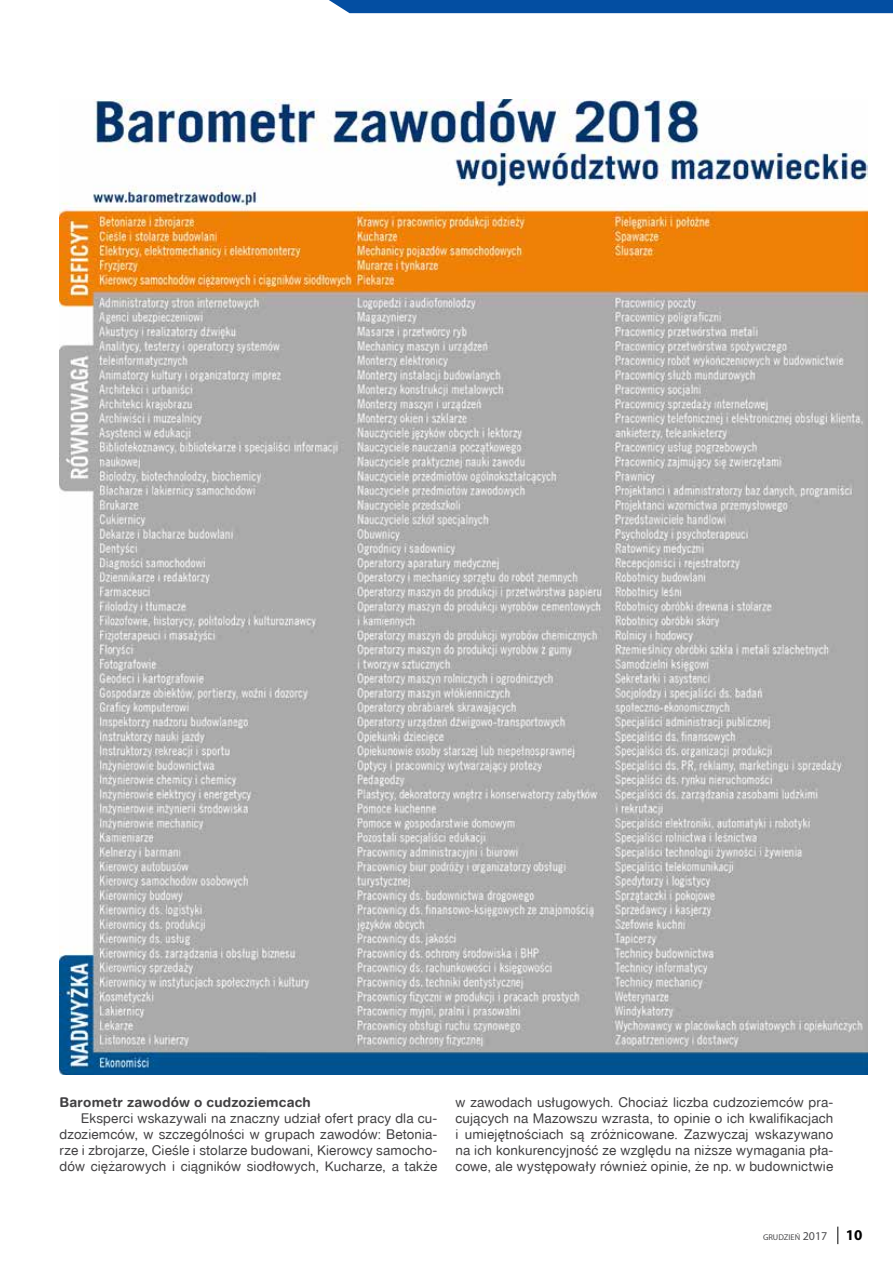
<style>
.page{position:relative;width:893px;height:1263px;background:#fff}
.page>*{position:absolute;margin:0;border:0;box-sizing:border-box;transform-origin:0 0}
.t1{font:13.5px/16.2px "Switzer Rnd TTEFN";letter-spacing:.01em;color:#414042;text-align:justify}
.t2{font:700 13.5px "Switzer Rnd TTEFN";letter-spacing:.015em;color:#414042}
.t3{font:8.4px "Myriad Pro";color:#4d4d4f}
.s1{font-size:12px}
.s2{font-weight:700;font-size:15px;color:#000}
</style>
<div class="page">
<div style="left:329px;top:0;width:564px;height:13px;background:#034ea2"></div>
<img style="left:60px;top:99px;width:807px;height:975px">
<svg style="left:837px;top:1226px;width:1px;height:18px"></svg>
<p class="t2" style="left:60px;top:1093px;width:253px">Barometr zawodów o cudzoziemcach</p>
<p class="t1" style="left:60px;top:1110px;width:379px;text-indent:21px">Eksperci wskazywali na znaczny udział ofert pracy dla cu&shy;dzoziemców, w szczególności w grupach zawodów: Betonia&shy;rze i zbrojarze, Cieśle i stolarze budowani, Kierowcy samocho&shy;dów ciężarowych i ciągników siodłowych, Kucharze, a także</p>
<p class="t1" style="left:455px;top:1094px;width:379px">w zawodach usługowych. Chociaż liczba cudzoziemców pra&shy;cujących na Mazowszu wzrasta, to opinie o ich kwalifikacjach i umiejętnościach są zróżnicowane. Zazwyczaj wskazywano na ich konkurencyjność ze względu na niższe wymagania pła&shy;cowe, ale występowały również opinie, że np. w budownictwie</p>
<p class="t3" style="left:763px;top:1232px;width:101px">GRUDZIEŃ <span class="s1">2017</span> <span class="s2">10</span></p>
</div>
